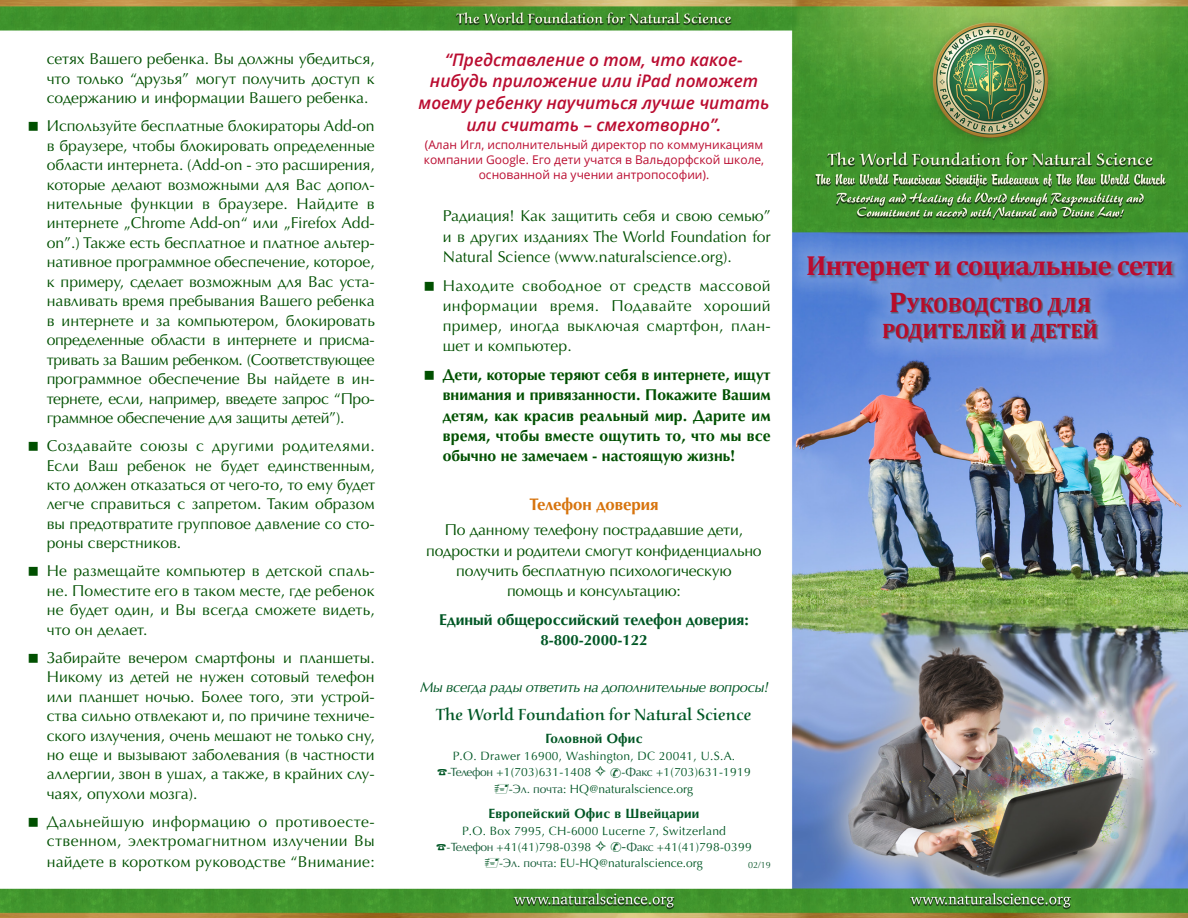
<style>
.page{position:relative;width:1188px;height:918px;background:#fff}
.page>*{position:absolute;margin:0;border:0;box-sizing:border-box;transform-origin:0 0}
.Maintitle{font:700 27.75px "Cambria";letter-spacing:-.03em;color:#ba0c30}
.Subtitle{font:700 21px/25.5px "Cambria";color:#b80b29;text-align:center}
.t1{font:italic 600 17.25px/21.8px "Open Sans";color:#ba0c30;text-align:center}
.t2{font:700 16.8px "Optima LTCYR";color:#d7740e}
.t3{font:16.5px "URW Alcuin T";color:#005725}
.Text{font:15.75px/19.5px "Optima LTCYR";color:#005000;text-align:justify}
.t4{font:700 15.75px/20.2px "Optima LTCYR";color:#005000;text-align:justify}
.Text-2{font:15.75px/19.5px "Optima LTCYR";letter-spacing:.025em;color:#005000}
.Text-3{font:700 15.75px "Optima LTCYR";color:#005725}
.Text-4{font:700 15px "Optima LTCYR";color:#005725}
.t5{font:italic 14.55px "Optima LTCYR";letter-spacing:-.02em;color:#005725}
.t6{font:700 13.5px "Optima LTCYR";letter-spacing:.02em;color:#005725}
.t7{font:12px "Optima";letter-spacing:.02em;color:#005725}
.t8{font:12px/15px "Open Sans";color:#ba0c30;text-align:center}
.t9{font:12px "Optima";color:#005725}
.t10{font:9px "Optima";color:#0f592e}
.s1{font-family:"Optima LTCYR"}
.s2{font-family:"Optima LTCYR";color:#125935}
.s3{font-size:14.25px}
.s4{font-size:28.5px}
</style>
<div class="page">
<img style="left:0;top:0;width:1188px;height:918px">
<div style="left:786px;top:235px;width:402px;height:67px;background:#fff;opacity:.38"></div>
<div style="left:862px;top:272px;width:256px;height:91px;background:#fff;opacity:.37"></div>
<svg style="left:29px;top:122px;width:9px;height:9px"></svg>
<svg style="left:29px;top:442px;width:9px;height:9px"></svg>
<svg style="left:29px;top:567px;width:9px;height:9px"></svg>
<svg style="left:29px;top:653px;width:9px;height:9px"></svg>
<svg style="left:29px;top:818px;width:9px;height:9px"></svg>
<svg style="left:425px;top:281px;width:9px;height:9px"></svg>
<svg style="left:425px;top:371px;width:9px;height:9px"></svg>
<svg style="left:438px;top:769px;width:9px;height:7px"></svg>
<svg style="left:595px;top:766px;width:26px;height:12px"></svg>
<svg style="left:495px;top:784px;width:14px;height:10px"></svg>
<svg style="left:437px;top:844px;width:9px;height:6px"></svg>
<svg style="left:596px;top:840px;width:25px;height:12px"></svg>
<svg style="left:485px;top:858px;width:14px;height:10px"></svg>
<p class="Text" style="left:47px;top:49px;width:329px">сетях Вашего ребенка. Вы должны убедиться, что только “друзья” могут получить доступ к содержанию и информации Вашего ребенка.</p>
<p class="Text" style="left:47px;top:116px;width:329px">Используйте бесплатные блокираторы Add-on в браузере, чтобы блокировать определенные области интернета. (Add-on - это расширения, которые делают возможными для Вас допол&shy;нительные функции в браузере. Найдите в интернете „Chrome Add-on“ или „Firefox Add&shy;on”.) Также есть бесплатное и платное альтер&shy;нативное программное обеспечение, которое, к примеру, сделает возможным для Вас уста&shy;навливать время пребывания Вашего ребенка в интернете и за компьютером, блокировать определенные области в интернете и присма&shy;тривать за Вашим ребенком. (Соответствующее программное обеспечение Вы найдете в ин&shy;тернете, если, например, введете запрос “Про&shy;граммное обеспечение для защиты детей”).</p>
<p class="Text" style="left:47px;top:436px;width:330px">Создавайте союзы с другими родителями.<br>Если Ваш ребенок не будет единственным, кто должен отказаться от чего-то, то ему будет легче справиться с запретом. Таким образом вы предотвратите групповое давление со сто&shy;роны сверстников.</p>
<p class="Text" style="left:47px;top:561px;width:329px">Не размещайте компьютер в детской спаль&shy;не. Поместите его в таком месте, где ребенок не будет один, и Вы всегда сможете видеть, что он делает.</p>
<p class="Text" style="left:47px;top:648px;width:329px">Забирайте вечером смартфоны и планшеты.<br>Никому из детей не нужен сотовый телефон или планшет ночью. Более того, эти устрой&shy;ства сильно отвлекают и, по причине техниче&shy;ского излучения, очень мешают не только сну, но еще и вызывают заболевания (в частности аллергии, звон в ушах, а также, в крайних слу&shy;чаях, опухоли мозга).</p>
<p class="Text-2" style="left:47px;top:812px;width:329px">Дальнейшую информацию о противоесте&shy;ственном, электромагнитном излучении Вы</p>
<p class="Text" style="left:47px;top:852px;width:329px">найдете в коротком руководстве “Внимание:</p>
<p class="t1" style="left:419px;top:48px;width:352px">“Представление о том, что какое&shy;нибудь приложение или iPad поможет моему ребенку научиться лучше читать или считать – смехотворно”.</p>
<p class="t8" style="left:424px;top:137px;width:342px">(Алан Игл, исполнительный директор по коммуникациям компании Google. Его дети учатся в Вальдорфской школе, основанной на учении антропософии).</p>
<p class="Text" style="left:443px;top:206px;width:329px;line-height:20.2px">Радиация! Как защитить себя и свою семью” и в других изданиях The World Foundation for Natural Science (www.naturalscience.org).</p>
<p class="Text" style="left:443px;top:275px;width:329px;line-height:20.2px">Находите свободное от средств массовой информации время. Подавайте хороший пример, иногда выключая смартфон, план&shy;шет и компьютер.</p>
<p class="t4" style="left:443px;top:365px;width:329px">Дети, которые теряют себя в интернете, ищут внимания и привязанности. Покажите Вашим детям, как красив реальный мир. Дарите им время, чтобы вместе ощутить то, что мы все обычно не замечаем - настоящую жизнь!</p>
<p class="t2" style="left:529px;top:494px;width:131px">Телефон доверия</p>
<p class="Text" style="left:426px;top:520px;width:337px;line-height:20.2px;text-align:center">По данному телефону пострадавшие дети, подростки и родители смогут конфиденциально получить бесплатную психологическую помощь и консультацию:</p>
<p class="Text-3" style="left:439px;top:610px;width:311px">Единый общероссийский телефон доверия:</p>
<p class="Text-4" style="left:541px;top:630px;width:108px">8-800-2000-122</p>
<p class="t5" style="left:420px;top:677px;width:350px">Мы всегда рады ответить на дополнительные вопросы!</p>
<p class="t3" style="left:436px;top:705px;width:317px">The World Foundation for Natural Science</p>
<p class="t6" style="left:545px;top:730px;width:99px">Головной Офис</p>
<p class="t7" style="left:453px;top:748px;width:284px">P.O. Drawer 16900, Washington, DC 20041, U.S.A.</p>
<p class="t7" style="left:448px;top:765px;width:145px"><span class="s1">-</span><span class="s2">Телефон</span> <span class="s1">+1(70</span>3)631-1408</p>
<p class="t7" style="left:621px;top:765px;width:131px"><span class="s1">-</span><span class="s2">Факс</span> +1(703)631-1919</p>
<p class="t9" style="left:509px;top:781px;width:186px"><span class="s1">-</span><span class="s2">Эл. почта</span>: HQ@naturalscience.org</p>
<p class="t6" style="left:489px;top:804px;width:212px">Европейский Офис в Швейцарии</p>
<p class="t7" style="left:462px;top:824px;width:266px">P.O. Box 7995, CH-6000 Lucerne 7, Switzerland</p>
<p class="t7" style="left:447px;top:839px;width:146px">-<span class="s2">Телефон</span> +41(41)798-0398</p>
<p class="t7" style="left:622px;top:839px;width:132px"><span class="s3">-</span><span class="s2">Факс</span> +41(41)798-0399</p>
<p class="t9" style="left:499px;top:856px;width:205px">-<span class="s2">Эл. почта</span>: EU-HQ@naturalscience.org</p>
<p class="t10" style="left:748px;top:859px;width:24px">02/19</p>
<p class="Maintitle" style="left:806px;top:246px;width:369px">Интернет и социальные сети</p>
<p class="Subtitle" style="left:882px;top:292px;width:217px"><span class="s4">Р</span>УКОВОДСТВО ДЛЯ<br>РОДИТЕЛЕЙ И ДЕТЕЙ</p>
</div>
